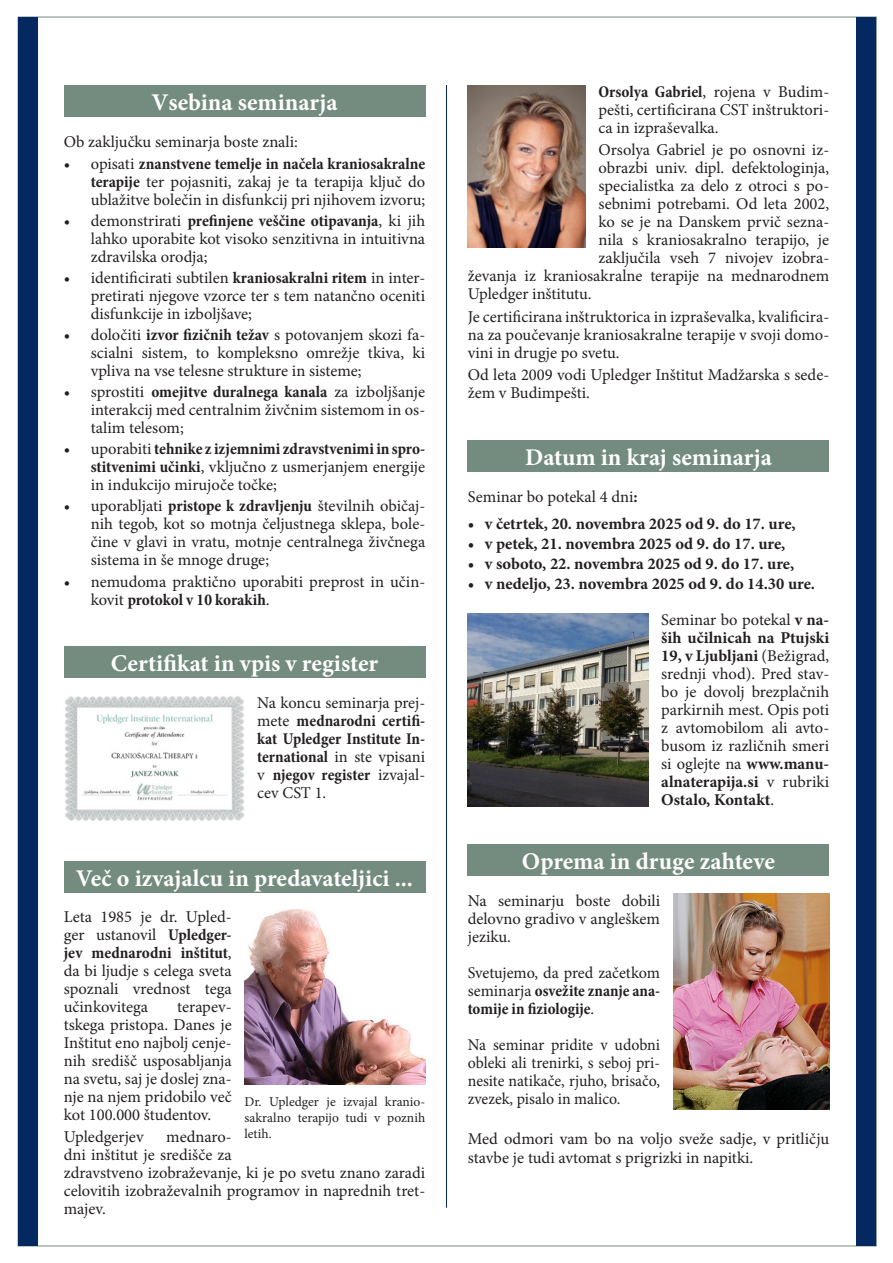
<style>
.page{position:relative;width:893px;height:1263px;background:#fff}
.page>*{position:absolute;margin:0;border:0;box-sizing:border-box;transform-origin:0 0}
.t1{font:700 24px "Minion Pro";color:#fff}
.t2{font:16.5px/18px "Minion Pro";color:#231f20;text-align:justify}
.t3{font:700 condensed 16.5px/18px "Minion Pro";letter-spacing:-.005em;color:#231f20;text-align:justify}
.t4{font:700 16.5px "Minion Pro";color:#231f20}
.t5{font:16.5px/18px "Minion Pro";color:#231f20;text-align:justify;scale:.96 1}
.t6{font:13.5px/16.2px "Minion Pro";color:#231f20;text-align:justify}
.s1{font-weight:700;font-stretch:condensed}
.s2{font-weight:400;font-stretch:normal}
.s3{font-weight:700}
</style>
<div class="page">
<div style="left:18px;top:17px;width:20px;height:1228px;background:#042961"></div>
<div style="left:857px;top:17px;width:19px;height:1228px;background:#042961"></div>
<hr style="left:446px;top:85px;width:1px;height:1123px;background:#042961">
<div style="left:64px;top:861px;width:361px;height:32px;background:#738c7f"></div>
<div style="left:468px;top:440px;width:361px;height:32px;background:#738c7f"></div>
<div style="left:64px;top:646px;width:361px;height:32px;background:#738c7f"></div>
<div style="left:468px;top:844px;width:361px;height:32px;background:#738c7f"></div>
<img style="left:468px;top:85px;width:118px;height:163px">
<img style="left:674px;top:893px;width:155px;height:217px">
<img style="left:65px;top:696px;width:179px;height:125px">
<img style="left:244px;top:909px;width:181px;height:175px">
<div style="left:64px;top:85px;width:361px;height:32px;background:#738c7f"></div>
<img style="left:468px;top:613px;width:180px;height:194px">
<p class="t1" style="left:151px;top:85px;width:188px">Vsebina seminarja</p>
<p class="t2" style="left:64px;top:133px;width:236px">Ob zaključku seminarja boste znali:</p>
<p class="t2" style="left:91px;top:155px;width:336px;text-indent:-27px">• opisati <span class="s1">znanstvene temelje in načela kraniosakralne terapije</span> ter pojasniti, zakaj je ta terapija ključ do ublažitve bolečin in disfunkcij pri njihovem izvoru;</p>
<p class="t2" style="left:91px;top:212px;width:336px;text-indent:-27px">• demonstrirati <span class="s1">prefinjene veščine otipavanja</span>, ki jih lahko uporabite kot visoko senzitivna in intuitivna zdravilska orodja;</p>
<p class="t2" style="left:91px;top:269px;width:336px;text-indent:-27px">• identificirati subtilen <span class="s1">kraniosakralni ritem</span> in inter&shy;pretirati njegove vzorce ter s tem natančno oceniti disfunkcije in izboljšave;</p>
<p class="t2" style="left:91px;top:326px;width:336px;text-indent:-27px">• določiti <span class="s1">izvor fizičnih težav</span> s potovanjem skozi fa&shy;scialni sistem, to kompleksno omrežje tkiva, ki vpliva na vse telesne strukture in sisteme;</p>
<p class="t2" style="left:91px;top:383px;width:336px;text-indent:-27px">• sprostiti <span class="s1">omejitve duralnega kanala</span> za izboljšanje interakcij med centralnim živčnim sistemom in os&shy;talim telesom;</p>
<p class="t2" style="left:91px;top:440px;width:336px;text-indent:-27px">• uporabiti <span class="s1">tehnike z izjemnimi zdravstvenimi in spro&shy;stitvenimi učinki</span>, vključno z usmerjanjem energije in indukcijo mirujoče točke;</p>
<p class="t2" style="left:91px;top:497px;width:336px;text-indent:-27px">• uporabljati <span class="s1">pristope k zdravljenju</span> številnih običaj&shy;nih tegob, kot so motnja čeljustnega sklepa, bole&shy;čine v glavi in vratu, motnje centralnega živčnega sistema in še mnoge druge;</p>
<p class="t2" style="left:91px;top:572px;width:336px;text-indent:-27px">• nemudoma praktično uporabiti preprost in učin&shy;kovit <span class="s1">protokol v 10 korakih</span>.</p>
<p class="t1" style="left:111px;top:646px;width:269px">Certifikat in vpis v register</p>
<p class="t3" style="left:257px;top:694px;width:169px"><span class="s2">Na koncu seminarja prej&shy;mete</span> mednarodni certifi&shy;kat Upledger Institute In&shy;ternational <span class="s2">in ste vpisani v</span> njegov register <span class="s2">izvajal&shy;cev CST 1.</span></p>
<p class="t1" style="left:76px;top:861px;width:339px">Več o izvajalcu in predavateljici ...</p>
<p class="t2" style="left:64px;top:908px;width:169px">Leta 1985 je dr. Upled&shy;ger ustanovil <span class="s1">Upledger&shy;jev mednarodni inštitut</span>, da bi ljudje s celega sveta spoznali vrednost tega učinkovitega</p>
<p class="t2" style="left:64px;top:998px;width:169px;text-indent:114px">terapev&shy;tskega pristopa. Danes je Inštitut eno najbolj cenje&shy;nih središč usposabljanja na svetu, saj je doslej zna&shy;nje na njem pridobilo več kot 100.000 študentov.</p>
<p class="t2" style="left:64px;top:1128px;width:81px">Upledgerjev</p>
<p class="t6" style="left:244px;top:1093px;width:182px">Dr. Upledger je izvajal kranio&shy;sakralno terapijo tudi v poznih letih.</p>
<p class="t2" style="left:64px;top:1128px;width:363px;text-align:left;text-indent:102px">mednaro-<br>dni inštitut je središče za<br>zdravstveno izobraževanje, ki je po svetu znano zaradi celovitih izobraževalnih programov in naprednih tret&shy;majev.</p>
<p class="t2" style="left:598px;top:83px;width:232px"><span class="s1">Orsolya Gabriel</span>, rojena v Budim&shy;pešti, certificirana CST inštruktori&shy;ca in izpraševalka.</p>
<p class="t2" style="left:598px;top:141px;width:232px">Orsolya Gabriel je po osnovni iz-</p>
<p class="t2" style="left:598px;top:159px;width:232px">obrazbi univ. dipl. defektologinja,</p>
<p class="t2" style="left:598px;top:177px;width:232px">specialistka za delo z otroci s po-</p>
<p class="t2" style="left:598px;top:195px;width:232px">sebnimi potrebami. Od leta 2002,</p>
<p class="t2" style="left:598px;top:213px;width:232px">ko se je na Danskem prvič sezna-</p>
<p class="t2" style="left:598px;top:231px;width:232px">nila s kraniosakralno terapijo, je</p>
<p class="t2" style="left:598px;top:249px;width:232px">zaključila vseh 7 nivojev izobra-</p>
<p class="t2" style="left:468px;top:267px;width:363px">ževanja iz kraniosakralne terapije na mednarodnem</p>
<p class="t2" style="left:468px;top:285px;width:125px">Upledger inštitutu.</p>
<p class="t2" style="left:468px;top:307px;width:363px">Je certificirana inštruktorica in izpraševalka, kvalificira&shy;na za poučevanje kraniosakralne terapije v svoji domo&shy;vini in drugje po svetu.</p>
<p class="t2" style="left:468px;top:366px;width:363px">Od leta 2009 vodi Upledger Inštitut Madžarska s sede&shy;žem v Budimpešti.</p>
<p class="t1" style="left:525px;top:440px;width:248px">Datum in kraj seminarja</p>
<p class="t2" style="left:468px;top:488px;width:171px">Seminar bo potekal 4 dni<span class="s3">:</span></p>
<p class="t4" style="left:468px;top:512px;width:329px">• v četrtek, 20. novembra 2025 od 9. do 17. ure,</p>
<p class="t4" style="left:468px;top:532px;width:319px">• v petek, 21. novembra 2025 od 9. do 17. ure,</p>
<p class="t4" style="left:468px;top:552px;width:328px">• v soboto, 22. novembra 2025 od 9. do 17. ure,</p>
<p class="t4" style="left:468px;top:572px;width:349px">• v nedeljo, 23. novembra 2025 od 9. do 14.30 ure.</p>
<p class="t2" style="left:661px;top:610px;width:169px">Seminar bo potekal <span class="s3">v na&shy;ših učilnicah na Ptujski 19, v Ljubljani</span> (Bežigrad, srednji vhod). Pred stav&shy;bo je dovolj brezplačnih parkirnih mest. Opis poti z avtomobilom ali avto&shy;busom iz različnih smeri si oglejte na <span class="s3">www.manu&shy;alnaterapija.si</span> v rubriki <span class="s3">Ostalo, Kontakt</span>.</p>
<p class="t1" style="left:522px;top:844px;width:254px">Oprema in druge zahteve</p>
<p class="t2" style="left:468px;top:892px;width:194px">Na seminarju boste dobili delovno gradivo v angleškem jeziku.</p>
<p class="t3" style="left:468px;top:964px;width:194px"><span class="s2">Svetujemo, da pred začetkom seminarja</span> osvežite znanje ana&shy;tomije in fiziologije<span class="s2">.</span></p>
<p class="t5" style="left:468px;top:1036px;width:202px">Na seminar pridite v udobni obleki ali trenirki, s seboj pri&shy;nesite natikače, rjuho, brisačo, zvezek, pisalo in malico.</p>
<p class="t2" style="left:468px;top:1128px;width:363px;line-height:19.8px">Med odmori vam bo na voljo sveže sadje, v pritličju stavbe je tudi avtomat s prigrizki in napitki.</p>
</div>
